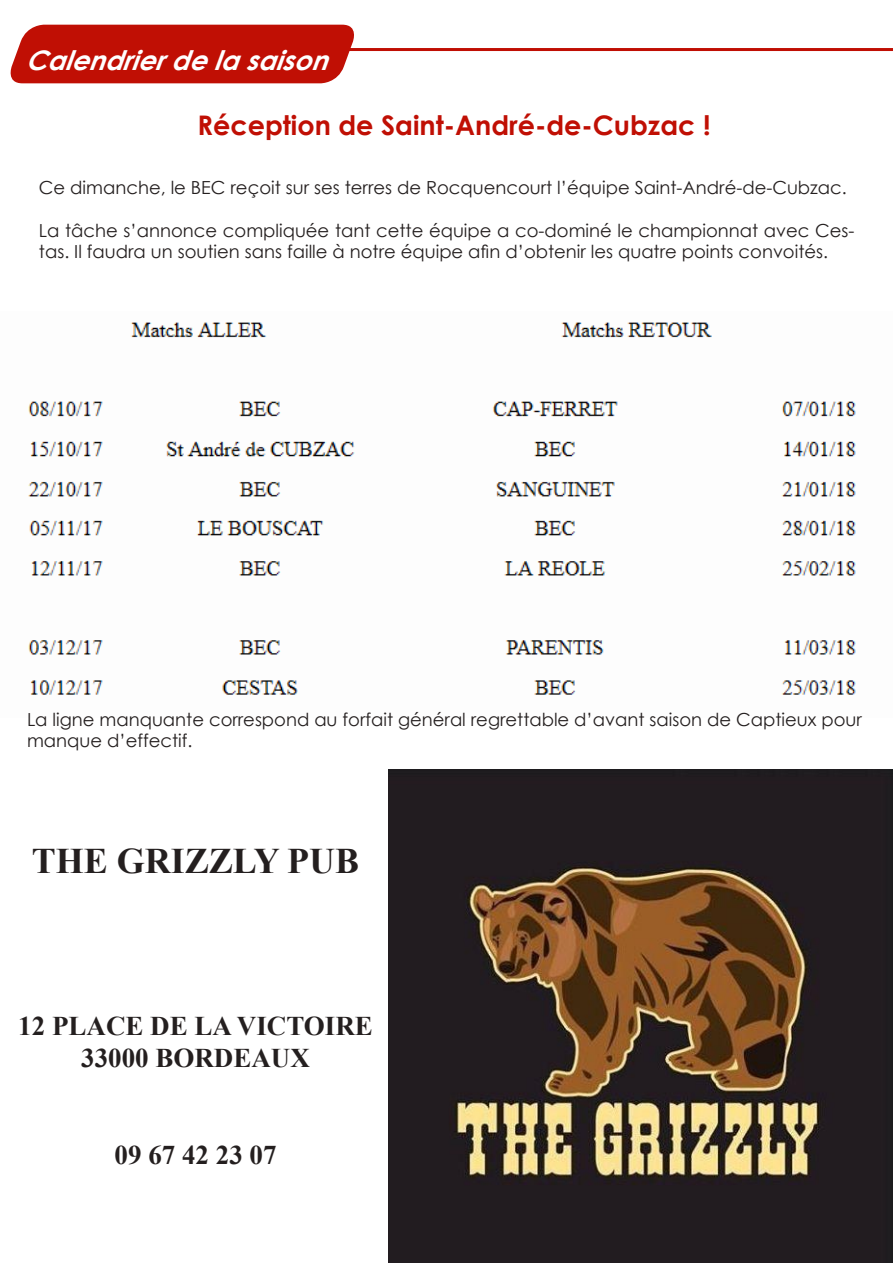
<style>
.page{position:relative;width:893px;height:1263px;background:#fff}
.page>*{position:absolute;margin:0;border:0;box-sizing:border-box;transform-origin:0 0}
.t1{font:700 36px "Times New Roman";color:#241f1f}
.t2{font:700 27px/32.4px "Times New Roman";color:#241f1f;text-align:center}
.t3{font:700 27px "Century Gothic";color:#c00f04}
.t4{font:italic 700 27px "Century Gothic";color:#fff}
.t5{font:18px/21.6px "Century Gothic";color:#241f1f}
</style>
<div class="page">
<hr style="left:274px;top:48px;width:619px;height:3px;background:#c00f04">
<div style="left:10px;top:25px;width:344px;height:58px;background:#c00f04"></div>
<img style="left:28px;top:322px;width:828px;height:373px">
<img style="left:388px;top:770px;width:505px;height:493px">
<h2 class="t4" style="left:26px;top:39px;width:317px">Calendrierdelasaison</h2>
<h2 class="t3" style="left:198px;top:105px;width:514px">Réception de Saint-André-de-Cubzac !</h2>
<p class="t5" style="left:39px;top:176px;width:809px">Ce dimanche, le BEC reçoit sur ses terres de Rocquencourt l’équipe Saint-André-de-Cubzac.</p>
<p class="t5" style="left:39px;top:219px;width:817px">La tâche s’annonce compliquée tant cette équipe a co-dominé le championnat avec Ces&shy;tas. Il faudra un soutien sans faille à notre équipe afin d’obtenir les quatre points convoités.</p>
<p class="t5" style="left:27px;top:708px;width:836px">La ligne manquante correspond au forfait général regrettable d’avant saison de Captieux pour manque d’effectif.</p>
<h1 class="t1" style="left:32px;top:835px;width:329px">THE GRIZZLY PUB</h1>
<h2 class="t2" style="left:18px;top:1009px;width:356px">12 PLACE DE LA VICTOIRE<br>33000 BORDEAUX</h2>
<h2 class="t2" style="left:115px;top:1138px;width:164px">09 67 42 23 07</h2>
</div>
